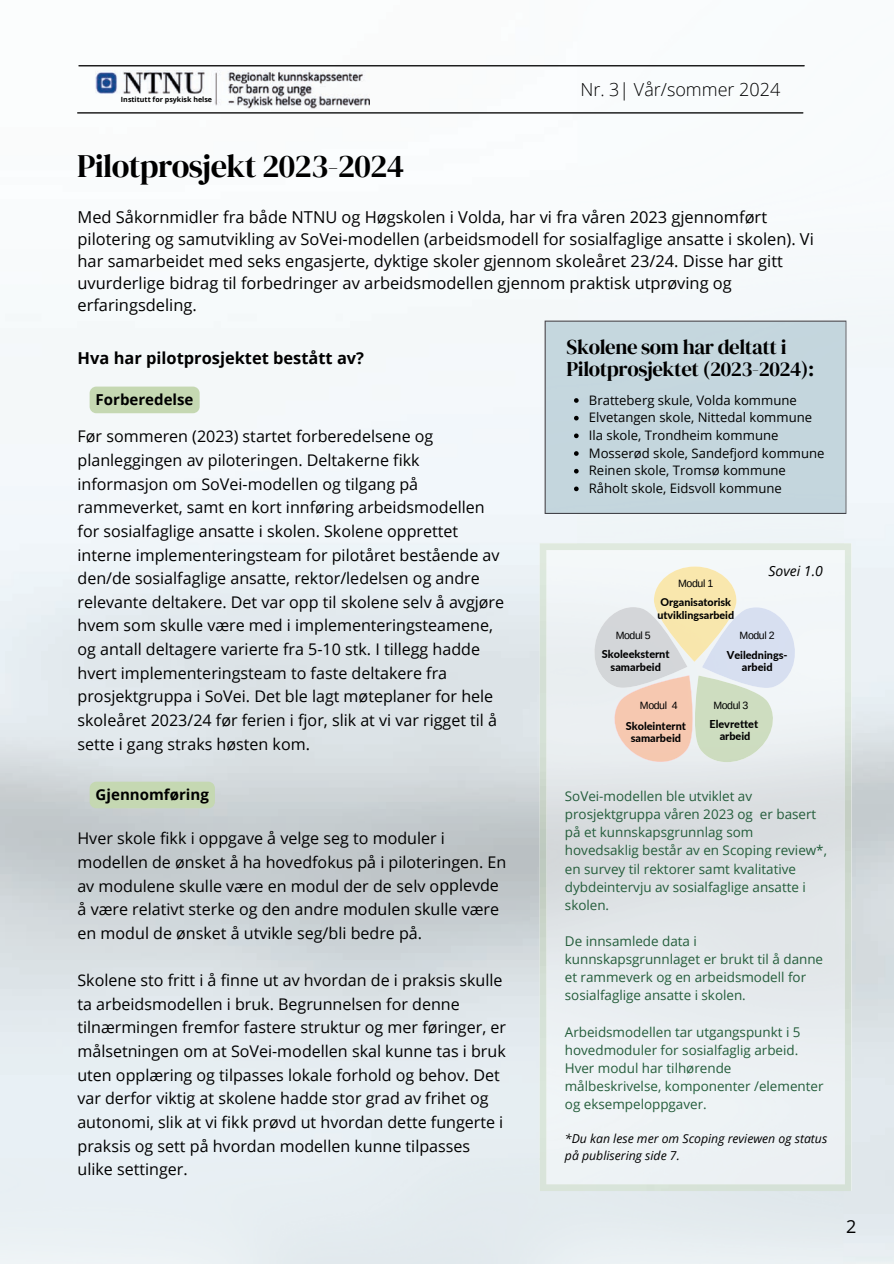
<style>
.page{position:relative;width:894px;height:1264px;background:#fff}
.page>*{position:absolute;margin:0;border:0;box-sizing:border-box;transform-origin:0 0}
.t1{font:32.4px "DM Serif Display";letter-spacing:-.02em;color:#000}
.t2{font:20.85px/22px "DM Serif Display";letter-spacing:-.02em;color:#000}
.t3{font:300 18px "Open Sans";color:#000}
.t4{font:18px "Open Sans";color:#000}
.t5{font:16.35px/22.2px "Open Sans";color:#000}
.t6{font:700 16.35px "Open Sans";color:#000}
.t7{font:16.05px/23.7px "Open Sans";color:#000}
.t8{font:700 15px "Open Sans";color:#000}
.t9{font:italic 13.95px "Open Sans";color:#000}
.t10{font:13.5px/18.1px "Open Sans";color:#245d3b}
.t11{font:13.05px/17.7px "Open Sans";color:#000}
.t12{font:italic 12.3px/16.8px "Open Sans";color:#000}
.t13{font:800 10.95px/11.9px "Lato";color:#000;text-align:center}
.t14{font:800 10.65px/12.8px "Lato";color:#000}
.t15{font:10.65px "Arimo";letter-spacing:-.04em;color:#000}
.t16{font:10.5px "Arimo";letter-spacing:-.04em;color:#000}
.t17{font:700 7.2px "Open Sans";color:#000}
</style>
<div class="page">
<img style="left:0;top:65px;width:577px;height:1093px">
<img style="left:577px;top:65px;width:316px;height:302px">
<img style="left:842px;top:367px;width:51px;height:896px">
<div style="left:544px;top:320px;width:302px;height:194px;background:#c4d6dd"></div>
<svg style="left:574px;top:398px;width:4px;height:5px"></svg>
<svg style="left:574px;top:416px;width:4px;height:4px"></svg>
<svg style="left:574px;top:433px;width:4px;height:5px"></svg>
<svg style="left:574px;top:451px;width:4px;height:5px"></svg>
<svg style="left:574px;top:469px;width:4px;height:4px"></svg>
<svg style="left:574px;top:486px;width:4px;height:5px"></svg>
<img style="left:539px;top:543px;width:312px;height:647px">
<img style="left:589px;top:607px;width:98px;height:80px">
<img style="left:653px;top:566px;width:83px;height:95px">
<img style="left:701px;top:607px;width:98px;height:81px">
<img style="left:611px;top:675px;width:78px;height:87px">
<img style="left:689px;top:675px;width:89px;height:87px">
<div style="left:90px;top:386px;width:109px;height:27px;background:#c5d8b2"></div>
<hr style="left:78px;top:112px;width:724px;height:1px;background:#000">
<hr style="left:79px;top:65px;width:725px;height:1px;background:#000">
<img style="left:95px;top:71px;width:275px;height:37px">
<div style="left:90px;top:781px;width:125px;height:27px;background:#c5d8b2"></div>
<p class="t17" style="left:121px;top:94px;width:93px">Institutt for psykisk helse</p>
<h1 class="t1" style="left:77px;top:143px;width:329px">Pilotprosjekt 2023-2024</h1>
<p class="t3" style="left:580px;top:77px;width:201px">Nr. 3| Vår/sommer 2024</p>
<p class="t5" style="left:77px;top:205px;width:737px">Med Såkornmidler fra både NTNU og Høgskolen i Volda, har vi fra våren 2023 gjennomført pilotering og samutvikling av SoVei-modellen (arbeidsmodell for sosialfaglige ansatte i skolen). Vi har samarbeidet med seks engasjerte, dyktige skoler gjennom skoleåret 23/24. Disse har gitt uvurderlige bidrag til forbedringer av arbeidsmodellen gjennom praktisk utprøving og erfaringsdeling.</p>
<p class="t6" style="left:78px;top:346px;width:288px">Hva har pilotprosjektet bestått av?</p>
<p class="t8" style="left:96px;top:389px;width:99px">Forberedelse</p>
<p class="t7" style="left:77px;top:424px;width:428px">Før sommeren (2023) startet forberedelsene og planleggingen av piloteringen. Deltakerne fikk informasjon om SoVei-modellen og tilgang på rammeverket, samt en kort innføring arbeidsmodellen for sosialfaglige ansatte i skolen. Skolene opprettet interne implementeringsteam for pilotåret bestående av den/de sosialfaglige ansatte, rektor/ledelsen og andre relevante deltakere. Det var opp til skolene selv å avgjøre hvem som skulle være med i implementeringsteamene, og antall deltagere varierte fra 5-10 stk. I tillegg hadde hvert implementeringsteam to faste deltakere fra prosjektgruppa i SoVei. Det ble lagt møteplaner for hele skoleåret 2023/24 før ferien i fjor, slik at vi var rigget til å sette i gang straks høsten kom.</p>
<p class="t8" style="left:96px;top:784px;width:115px">Gjennomføring</p>
<p class="t7" style="left:77px;top:826px;width:430px">Hver skole fikk i oppgave å velge seg to moduler i modellen de ønsket å ha hovedfokus på i piloteringen. En av modulene skulle være en modul der de selv opplevde å være relativt sterke og den andre modulen skulle være en modul de ønsket å utvikle seg/bli bedre på.</p>
<p class="t7" style="left:77px;top:967px;width:430px">Skolene sto fritt i å finne ut av hvordan de i praksis skulle ta arbeidsmodellen i bruk. Begrunnelsen for denne tilnærmingen fremfor fastere struktur og mer føringer, er målsetningen om at SoVei-modellen skal kunne tas i bruk uten opplæring og tilpasses lokale forhold og behov. Det var derfor viktig at skolene hadde stor grad av frihet og autonomi, slik at vi fikk prøvd ut hvordan dette fungerte i praksis og sett på hvordan modellen kunne tilpasses ulike settinger.</p>
<p class="t2" style="left:566px;top:335px;width:249px">Skolene som har deltatt i<br>Pilotprosjektet (2023-2024):</p>
<p class="t11" style="left:588px;top:391px;width:237px">Bratteberg skule, Volda kommune<br>Elvetangen skole, Nittedal kommune<br>Ila skole, Trondheim kommune<br>Mosserød skole, Sandefjord kommune<br>Reinen skole, Tromsø kommune<br>Råholt skole, Eidsvoll kommune</p>
<p class="t15" style="left:678px;top:577px;width:37px">Modul 1</p>
<p class="t14" style="left:657px;top:595px;width:78px">Organisatorisk utviklingsarbeid</p>
<p class="t9" style="left:768px;top:561px;width:56px">Sovei 1.0</p>
<p class="t16" style="left:615px;top:629px;width:37px">Modul 5</p>
<p class="t13" style="left:601px;top:647px;width:69px;line-height:12.5px">Skoleeksternt samarbeid</p>
<p class="t16" style="left:739px;top:629px;width:37px">Modul 2</p>
<p class="t13" style="left:726px;top:648px;width:62px">Veilednings&shy;arbeid</p>
<p class="t16" style="left:639px;top:700px;width:39px">Modul 4</p>
<p class="t16" style="left:713px;top:700px;width:37px">Modul 3</p>
<p class="t13" style="left:625px;top:720px;width:62px">Skoleinternt samarbeid</p>
<p class="t13" style="left:709px;top:718px;width:50px;line-height:11.2px">Elevrettet arbeid</p>
<p class="t10" style="left:564px;top:786px;width:263px">SoVei-modellen ble utviklet av prosjektgruppa våren 2023 og er basert på et kunnskapsgrunnlag som hovedsaklig består av en Scoping review*, en survey til rektorer samt kvalitative dybdeintervju av sosialfaglige ansatte i skolen.</p>
<p class="t10" style="left:564px;top:931px;width:260px">De innsamlede data i kunnskapsgrunnlaget er brukt til å danne et rammeverk og en arbeidsmodell for sosialfaglige ansatte i skolen.</p>
<p class="t10" style="left:564px;top:1022px;width:260px">Arbeidsmodellen tar utgangspunkt i 5 hovedmoduler for sosialfaglig arbeid.<br>Hver modul har tilhørende målbeskrivelse, komponenter /elementer og eksempeloppgaver.</p>
<p class="t12" style="left:564px;top:1130px;width:264px">*Du kan lese mer om Scoping reviewen og status på publisering side 7.</p>
<p class="t4" style="left:846px;top:1214px;width:12px">2</p>
</div>
